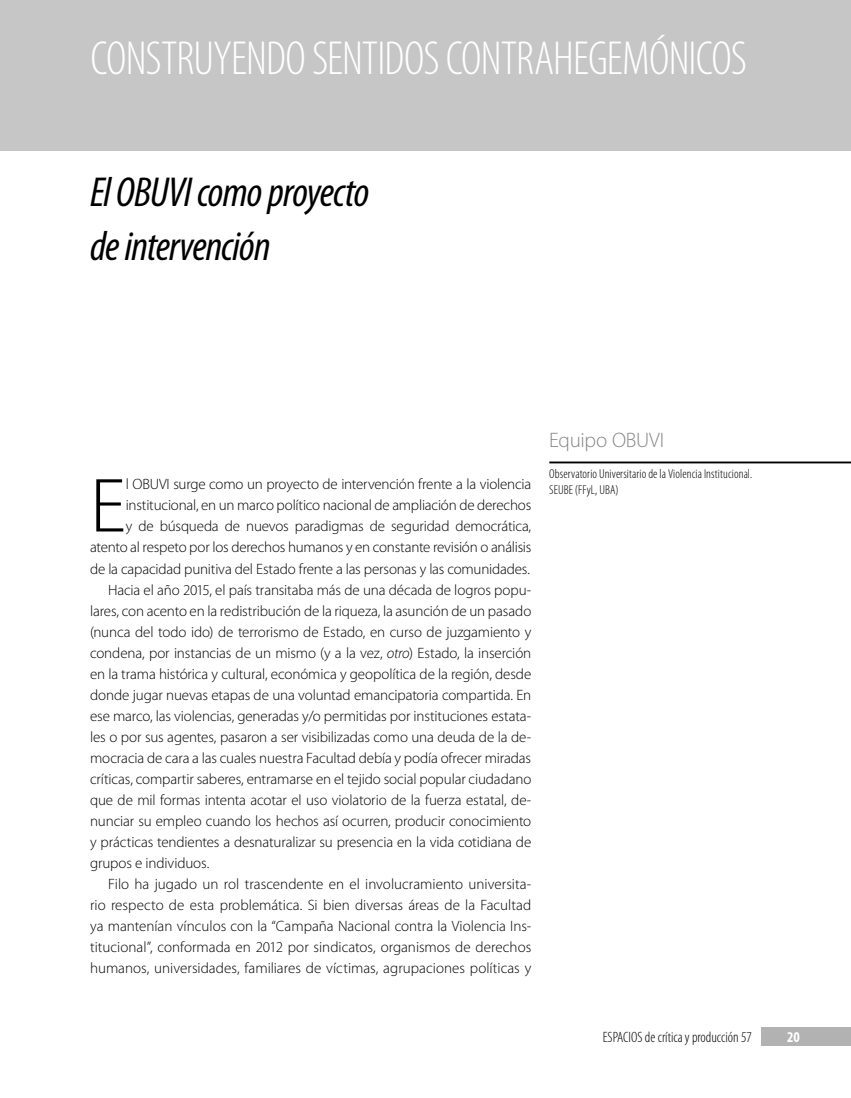
<style>
.page{position:relative;width:851px;height:1098px;background:#fff}
.page>*{position:absolute;margin:0;border:0;box-sizing:border-box;transform-origin:0 0}
._4-1a-Texto_central{font:300 77.25px "Myriad Pro";color:#000}
.Encabezado_Sección{font:300 condensed 48px "Myriad Pro";letter-spacing:-.015em;color:#fff}
._2-b-CAP-Titulo{font:italic condensed 42px/54px "Myriad Pro";letter-spacing:-.02em;color:#000}
._2-d-CAP-Autor{font:300 21px "Myriad Pro";letter-spacing:-.015em;color:#878787}
._4-1a-Texto_central-2{font:300 15px/21px "Myriad Pro";letter-spacing:-.01em;color:#000;text-align:justify}
.t1{font:300 condensed 15px "Myriad Pro";color:#000}
.t2{font:700 condensed 15px "Myriad Pro";color:#fff}
._2-f-CAP-Institucion{font:300 condensed 12.9px/15.6px "Myriad Pro";letter-spacing:.005em;color:#000}
.s1{font-style:italic}
</style>
<div class="page">
<div style="left:760px;top:1027px;width:90px;height:18px;background:#b3b2b2"></div>
<div style="left:0;top:0;width:850px;height:151px;background:#c6c6c6"></div>
<hr style="left:549px;top:461px;width:301px;height:2px;background:#000">
<p class="Encabezado_Sección" style="left:90px;top:32px;width:658px">CONSTRUYENDO SENTIDOS CONTRAHEGEMÓNICOS</p>
<p class="_2-b-CAP-Titulo" style="left:90px;top:166px;width:280px">El OBUVI como proyecto de intervención</p>
<p class="_4-1a-Texto_central-2" style="left:90px;top:474px;width:442px;text-align:right">l OBUVI surge como un proyecto de intervención frente a la violencia institucional, en un marco político nacional de ampliación de derechos<br>y de búsqueda de nuevos paradigmas de seguridad democrática, atento al respeto por los derechos humanos y en constante revisión o análisis de la capacidad punitiva del Estado frente a las personas y las comunidades.</p>
<p class="_4-1a-Texto_central-2" style="left:90px;top:579px;width:442px;text-indent:18px">Hacia el año 2015, el país transitaba más de una década de logros popu&shy;lares, con acento en la redistribución de la riqueza, la asunción de un pasado (nunca del todo ido) de terrorismo de Estado, en curso de juzgamiento y condena, por instancias de un mismo (y a la vez, <span class="s1">otro</span>) Estado, la inserción en la trama histórica y cultural, económica y geopolítica de la región, desde donde jugar nuevas etapas de una voluntad emancipatoria compartida. En ese marco, las violencias, generadas y/o permitidas por instituciones estata&shy;les o por sus agentes, pasaron a ser visibilizadas como una deuda de la de&shy;mocracia de cara a las cuales nuestra Facultad debía y podía ofrecer miradas críticas, compartir saberes, entramarse en el tejido social popular ciudadano que de mil formas intenta acotar el uso violatorio de la fuerza estatal, de&shy;nunciar su empleo cuando los hechos así ocurren, producir conocimiento y prácticas tendientes a desnaturalizar su presencia en la vida cotidiana de grupos e individuos.</p>
<p class="_4-1a-Texto_central-2" style="left:90px;top:873px;width:442px;text-indent:18px">Filo ha jugado un rol trascendente en el involucramiento universita&shy;rio respecto de esta problemática. Si bien diversas áreas de la Facultad ya mantenían vínculos con la “Campaña Nacional contra la Violencia Ins&shy;titucional”, conformada en 2012 por sindicatos, organismos de derechos humanos, universidades, familiares de víctimas, agrupaciones políticas y</p>
<p class="_4-1a-Texto_central" style="left:90px;top:463px;width:38px">E</p>
<p class="_2-d-CAP-Autor" style="left:549px;top:428px;width:117px">Equipo OBUVI</p>
<p class="_2-f-CAP-Institucion" style="left:549px;top:466px;width:204px">Observatorio Universitario de la Violencia Institucional.<br>SEUBE (FFyL, UBA)</p>
<p class="t1" style="left:602px;top:1028px;width:151px">ESPACIOS de crítica y producción 57</p>
<p class="t2" style="left:787px;top:1027px;width:14px">20</p>
</div>
